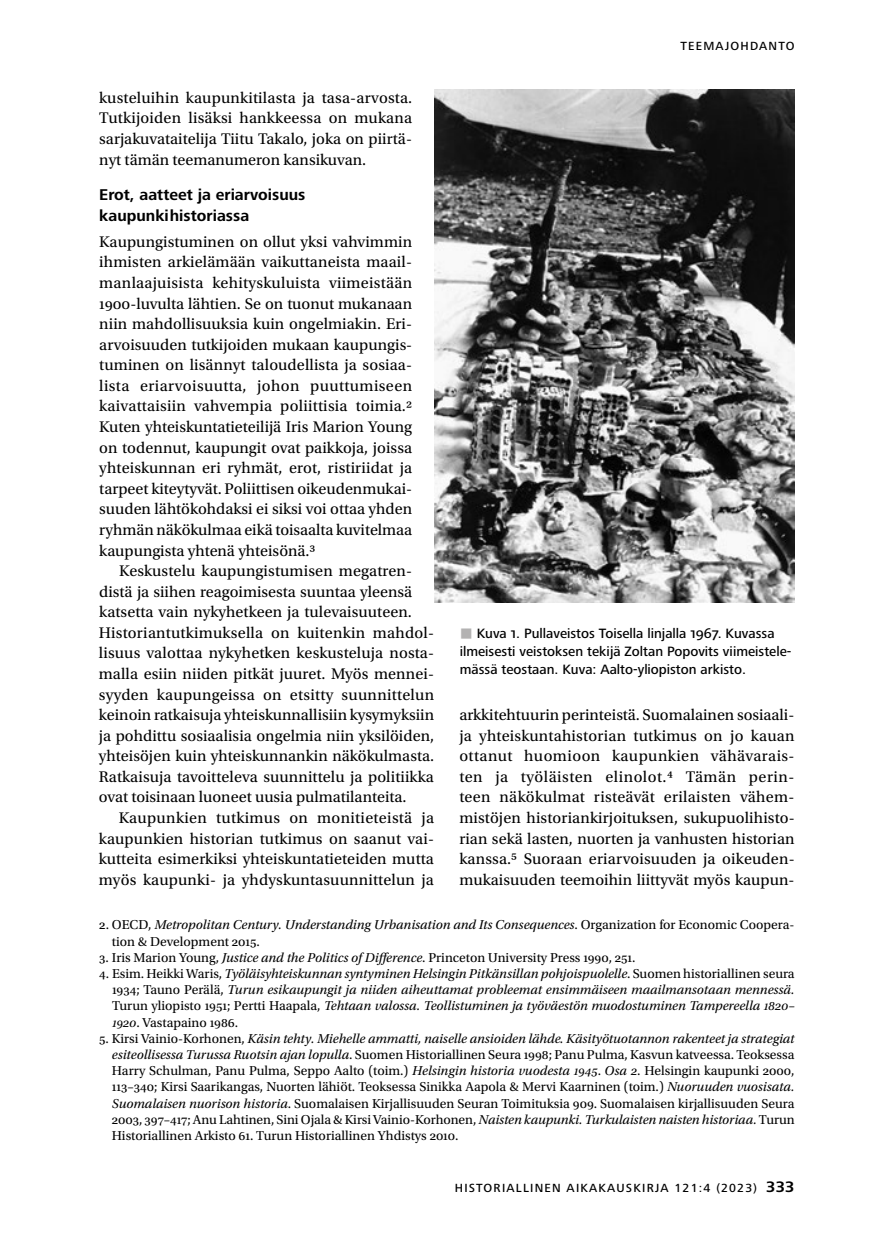
<style>
.page{position:relative;width:874px;height:1241px;background:#fff}
.page>*{position:absolute;margin:0;border:0;box-sizing:border-box;transform-origin:0 0}
.t1{font:16.1px/20.5px "Utopia Std";letter-spacing:.005em;color:#000;text-align:justify}
.t2{font:700 16.1px/20.5px "Frutiger Next Pro";color:#000}
.t3{font:500 14px/17.8px "Frutiger Next Pro";color:#000}
.t4{font:13.65px/16.3px "Utopia Std";color:#000;text-align:justify}
.t5{font:italic 13.65px/16.3px "Utopia Std";color:#000}
.t6{font:500 12.25px "Frutiger Next Pro";letter-spacing:.1em;color:#000}
.s1{font-size:16.62px}
.s2{font-style:normal}
.s3{font-style:italic}
.s4{color:#b3b2b2}
.s5{font-weight:700;font-size:15.75px}
</style>
<div class="page">
<img style="left:434px;top:89px;width:360px;height:513px">
<p class="t6" style="left:680px;top:39px;width:115px">TEEMAJOHDANTO</p>
<p class="t1" style="left:99px;top:88px;width:314px">kusteluihin kaupunkitilasta ja tasa-arvosta.<br>Tutkijoiden lisäksi hankkeessa on mukana sarjakuvataitelija Tiitu Takalo, joka on piirtä&shy;nyt tämän teemanumeron kansikuvan.</p>
<p class="t2" style="left:99px;top:185px;width:207px">Erot, aatteet ja eriarvoisuus kaupunkihistoriassa</p>
<p class="t1" style="left:99px;top:232px;width:314px">Kaupungistuminen on ollut yksi vahvimmin ihmisten arkielämään vaikuttaneista maail&shy;manlaajuisista kehityskuluista viimeistään 1900-luvulta lähtien. Se on tuonut mukanaan niin mahdollisuuksia kuin ongelmiakin. Eri&shy;arvoisuuden tutkijoiden mukaan kaupungis&shy;tuminen on lisännyt taloudellista ja sosiaa&shy;lista eriarvoisuutta, johon puuttumiseen kaivattaisiin vahvempia poliittisia toimia.<span class="s1">2<br></span>Kuten yhteiskuntatieteilijä Iris Marion Young on todennut, kaupungit ovat paikkoja, joissa yhteiskunnan eri ryhmät, erot, ristiriidat ja tarpeet kiteytyvät. Poliittisen oikeudenmukai&shy;suuden lähtökohdaksi ei siksi voi ottaa yhden ryhmän näkökulmaa eikä toisaalta kuvitelmaa kaupungista yhtenä yhteisönä.<span class="s1">3</span></p>
<p class="t1" style="left:99px;top:561px;width:337px;text-align:left;text-indent:20px">Keskustelu kaupungistumisen megatren&shy;distä ja siihen reagoimisesta suuntaa yleensä katsetta vain nykyhetkeen ja tulevaisuuteen.<br>Historiantutkimuksella on kuitenkin mahdol&shy;lisuus valottaa nykyhetken keskusteluja nosta&shy;malla esiin niiden pitkät juuret. Myös mennei&shy;syyden kaupungeissa on etsitty suunnittelun keinoin ratkaisuja yhteiskunnallisiin kysymyksiin ja pohdittu sosiaalisia ongelmia niin yksilöiden, yhteisöjen kuin yhteiskunnankin näkökulmasta.<br>Ratkaisuja tavoitteleva suunnittelu ja politiikka ovat toisinaan luoneet uusia pulmatilanteita.</p>
<p class="t1" style="left:99px;top:807px;width:336px;text-indent:20px">Kaupunkien tutkimus on monitieteistä ja kaupunkien historian tutkimus on saanut vai&shy;kutteita esimerkiksi yhteiskuntatieteiden mutta myös kaupunki- ja yhdyskuntasuunnittelun ja</p>
<p class="t5" style="left:112px;top:916px;width:683px;text-indent:-13px"><span class="s2">2. OECD,</span> Metropolitan Century. Understanding Urbanisation and Its Consequences<span class="s2">. Organization for Economic Coopera&shy;tion &amp; Development 2015.</span></p>
<p class="t4" style="left:99px;top:949px;width:537px">3. Iris Marion Young, <span class="s3">Justice and the Politics of Difference</span>. Princeton University Press 1990, 251.</p>
<p class="t5" style="left:112px;top:965px;width:683px;text-align:justify;text-indent:-13px"><span class="s2">4. Esim. Heikki Waris,</span> Työläisyhteiskunnan syntyminen Helsingin Pitkänsillan pohjoispuolelle<span class="s2">. Suomen historiallinen seura 1934; Tauno Perälä,</span> Turun esikaupungit ja niiden aiheuttamat probleemat ensimmäiseen maailmansotaan mennessä.<br><span class="s2">Turun yliopisto 1951; Pertti Haapala,</span> Tehtaan valossa. Teollistuminen ja työväestön muodostuminen Tampereella 1820– 1920<span class="s2">. Vastapaino 1986.</span></p>
<p class="t4" style="left:112px;top:1030px;width:684px;text-indent:-13px">5. Kirsi Vainio-Korhonen, <span class="s3">Käsin tehty. Miehelle ammatti, naiselle ansioiden lähde. Käsityötuotannon rakenteet ja strategiat esiteollisessa Turussa Ruotsin ajan lopulla</span>. Suomen Historiallinen Seura 1998; Panu Pulma, Kasvun katveessa. Teoksessa Harry Schulman, Panu Pulma, Seppo Aalto (toim.) <span class="s3">Helsingin historia vuodesta 1945</span>. <span class="s3">Osa 2</span>. Helsingin kaupunki 2000, 113–340; Kirsi Saarikangas, Nuorten lähiöt. Teoksessa Sinikka Aapola &amp; Mervi Kaarninen (toim.) <span class="s3">Nuoruuden vuosisata.<br>Suomalaisen nuorison historia</span>. Suomalaisen Kirjallisuuden Seuran Toimituksia 909. Suomalaisen kirjallisuuden Seura 2003, 397–417; Anu Lahtinen, Sini Ojala &amp; Kirsi Vainio-Korhonen, <span class="s3">Naisten kaupunki. Turkulaisten naisten historiaa.</span> Turun Historiallinen Arkisto 61. Turun Historiallinen Yhdistys 2010.</p>
<p class="t3" style="left:459px;top:624px;width:333px"><span class="s4">■</span> Kuva 1. Pullaveistos Toisella linjalla 1967. Kuvassa ilmeisesti veistoksen tekijä Zoltan Popovits viimeistele&shy;mässä teostaan. Kuva: Aalto-yliopiston arkisto.</p>
<p class="t1" style="left:459px;top:705px;width:337px">arkkitehtuurin perinteistä. Suomalainen sosiaali&shy;ja yhteiskuntahistorian tutkimus on jo kauan ottanut huomioon kaupunkien vähävarais&shy;ten ja työläisten elinolot.<span class="s1">4</span> Tämän perin&shy;teen näkökulmat risteävät erilaisten vähem&shy;mistöjen historiankirjoituksen, sukupuolihisto&shy;rian sekä lasten, nuorten ja vanhusten historian kanssa.<span class="s1">5</span> Suoraan eriarvoisuuden ja oikeuden&shy;mukaisuuden teemoihin liittyvät myös kaupun-</p>
<p class="t6" style="left:454px;top:1180px;width:341px">HISTORIALLINEN AIKAKAUSKIRJA 121:4 (2023) <span class="s5">333</span></p>
</div>
